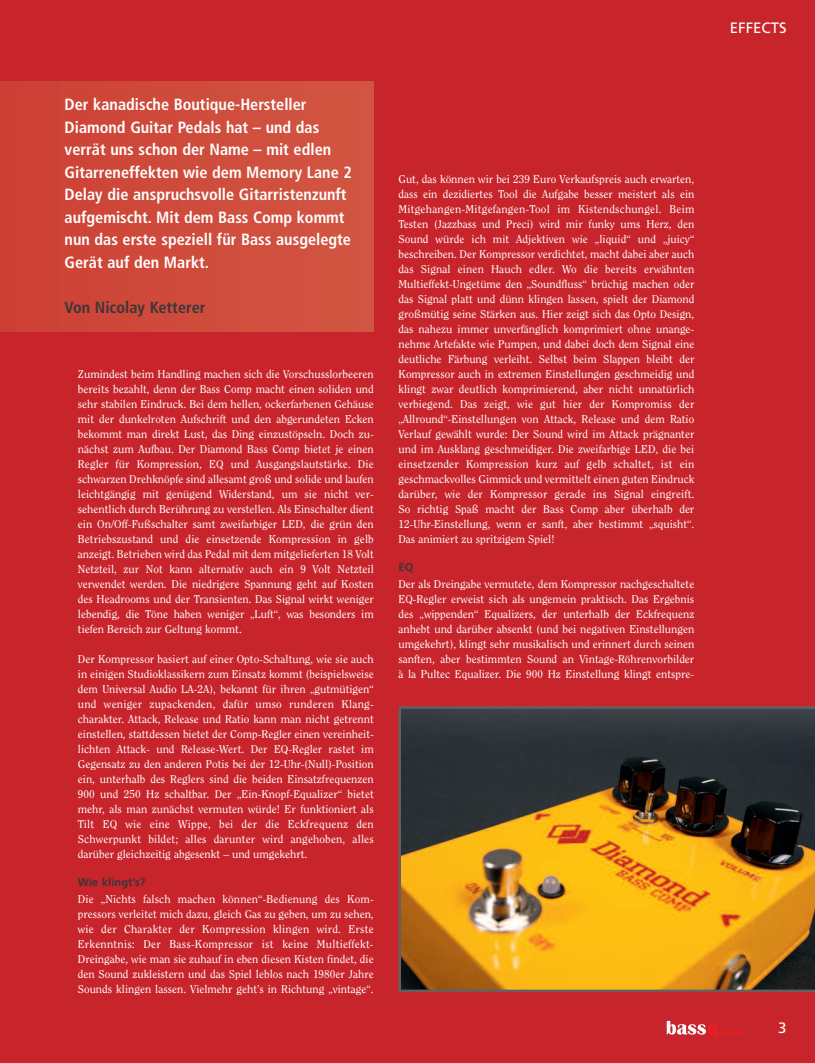
<style>
.page{position:relative;width:815px;height:1063px;background:#c8242b}
.page>*{position:absolute;margin:0;border:0;box-sizing:border-box;transform-origin:0 0}
.t1{font:700 condensed 16.25px/22.5px "Frutiger";color:#fff}
.t2{font:700 condensed 16.25px "Frutiger";color:#3b363a}
.t3{font:15px "Frutiger";color:#fff}
.t4{font:11.25px/15px "Clearface Std";color:#fff;text-align:justify}
.t5{font:700 11.25px "Frutiger";color:#3b363a}
</style>
<div class="page">
<svg style="left:398px;top:706px;width:417px;height:286px;background:#906d26"></svg>
<img style="left:0;top:81px;width:374px;height:250px">
<svg style="left:667px;top:1021px;width:76px;height:17px"></svg>
<p class="t1" style="left:65px;top:94px;width:289px">Der kanadische Boutique-Hersteller Diamond Guitar Pedals hat – und das verrät uns schon der Name – mit edlen Gitarreneffekten wie dem Memory Lane 2<br>Delay die anspruchsvolle Gitarristenzunft aufgemischt. Mit dem Bass Comp kommt nun das erste speziell für Bass ausgelegte Gerät auf den Markt.</p>
<h1 class="t2" style="left:65px;top:300px;width:142px">Von Nicolay Ketterer</h1>
<p class="t4" style="left:78px;top:367px;width:297px">Zumindest beim Handling machen sich die Vorschusslorbeeren bereits bezahlt, denn der Bass Comp macht einen soliden und sehr stabilen Eindruck. Bei dem hellen, ockerfarbenen Gehäuse mit der dunkelroten Aufschrift und den abgerundeten Ecken bekommt man direkt Lust, das Ding einzustöpseln. Doch zu&shy;nächst zum Aufbau. Der Diamond Bass Comp bietet je einen Regler für Kompression, EQ und Ausgangslautstärke. Die schwarzen Drehknöpfe sind allesamt groß und solide und laufen leichtgängig mit genügend Widerstand, um sie nicht ver&shy;sehentlich durch Berührung zu verstellen. Als Einschalter dient ein On/Off-Fußschalter samt zweifarbiger LED, die grün den Betriebszustand und die einsetzende Kompression in gelb anzeigt. Betrieben wird das Pedal mit dem mitgelieferten 18 Volt Netzteil, zur Not kann alternativ auch ein 9 Volt Netzteil verwendet werden. Die niedrigere Spannung geht auf Kosten des Headrooms und der Transienten. Das Signal wirkt weniger lebendig, die Töne haben weniger „Luft“, was besonders im tiefen Bereich zur Geltung kommt.</p>
<p class="t4" style="left:78px;top:652px;width:297px">Der Kompressor basiert auf einer Opto-Schaltung, wie sie auch in einigen Studioklassikern zum Einsatz kommt (beispielsweise dem Universal Audio LA-2A), bekannt für ihren „gutmütigen“ und weniger zupackenden, dafür umso runderen Klang&shy;charakter. Attack, Release und Ratio kann man nicht getrennt einstellen, stattdessen bietet der Comp-Regler einen vereinheit&shy;lichten Attack- und Release-Wert. Der EQ-Regler rastet im Gegensatz zu den anderen Potis bei der 12-Uhr-(Null)-Position ein, unterhalb des Reglers sind die beiden Einsatzfrequenzen 900 und 250 Hz schaltbar. Der „Ein-Knopf-Equalizer“ bietet mehr, als man zunächst vermuten würde! Er funktioniert als Tilt EQ wie eine Wippe, bei der die Eckfrequenz den Schwerpunkt bildet; alles darunter wird angehoben, alles darüber gleichzeitig abgesenkt – und umgekehrt.</p>
<p class="t5" style="left:78px;top:878px;width:69px">Wie klingt’s?</p>
<p class="t4" style="left:78px;top:892px;width:297px">Die „Nichts falsch machen können“-Bedienung des Kom&shy;pressors verleitet mich dazu, gleich Gas zu geben, um zu sehen, wie der Charakter der Kompression klingen wird. Erste Erkenntnis: Der Bass-Kompressor ist keine Multieffekt-Dreingabe, wie man sie zuhauf in eben diesen Kisten findet, die den Sound zukleistern und das Spiel leblos nach 1980er Jahre Sounds klingen lassen. Vielmehr geht’s in Richtung „vintage“.</p>
<p class="t4" style="left:398px;top:172px;width:297px">Gut, das können wir bei 239 Euro Verkaufspreis auch erwarten, dass ein dezidiertes Tool die Aufgabe besser meistert als ein Mitgehangen-Mitgefangen-Tool im Kistendschungel. Beim Testen (Jazzbass und Preci) wird mir funky ums Herz, den Sound würde ich mit Adjektiven wie „liquid“ und „juicy“ beschreiben. Der Kompressor verdichtet, macht dabei aber auch das Signal einen Hauch edler. Wo die bereits erwähnten Multieffekt-Ungetüme den „Soundfluss“ brüchig machen oder das Signal platt und dünn klingen lassen, spielt der Diamond großmütig seine Stärken aus. Hier zeigt sich das Opto Design, das nahezu immer unverfänglich komprimiert ohne unange&shy;nehme Artefakte wie Pumpen, und dabei doch dem Signal eine deutliche Färbung verleiht. Selbst beim Slappen bleibt der Kompressor auch in extremen Einstellungen geschmeidig und klingt zwar deutlich komprimierend, aber nicht unnatürlich verbiegend. Das zeigt, wie gut hier der Kompromiss der „Allround“-Einstellungen von Attack, Release und dem Ratio Verlauf gewählt wurde: Der Sound wird im Attack prägnanter und im Ausklang geschmeidiger. Die zweifarbige LED, die bei einsetzender Kompression kurz auf gelb schaltet, ist ein geschmackvolles Gimmick und vermittelt einen guten Eindruck darüber, wie der Kompressor gerade ins Signal eingreift.<br>So richtig Spaß macht der Bass Comp aber überhalb der 12-Uhr-Einstellung, wenn er sanft, aber bestimmt „squisht“.<br>Das animiert zu spritzigem Spiel!</p>
<p class="t5" style="left:398px;top:563px;width:17px">EQ</p>
<p class="t4" style="left:398px;top:577px;width:297px">Der als Dreingabe vermutete, dem Kompressor nachgeschaltete EQ-Regler erweist sich als ungemein praktisch. Das Ergebnis des „wippenden“ Equalizers, der unterhalb der Eckfrequenz anhebt und darüber absenkt (und bei negativen Einstellungen umgekehrt), klingt sehr musikalisch und erinnert durch seinen sanften, aber bestimmten Sound an Vintage-Röhrenvorbilder à la Pultec Equalizer. Die 900 Hz Einstellung klingt entspre-</p>
<h2 class="t3" style="left:730px;top:21px;width:58px">EFFECTS</h2>
<h2 class="t3" style="left:778px;top:1022px;width:10px">3</h2>
</div>
